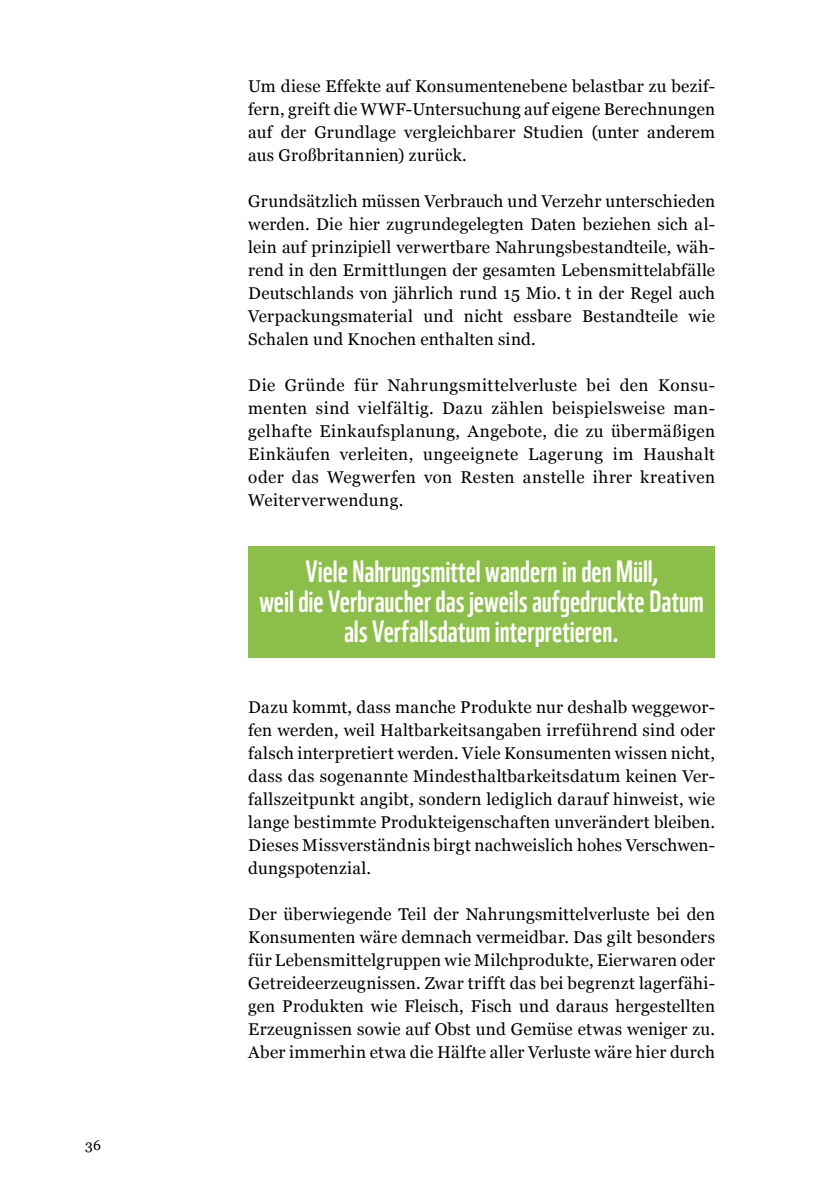
<style>
.page{position:relative;width:840px;height:1191px;background:#fff}
.page>*{position:absolute;margin:0;border:0;box-sizing:border-box;transform-origin:0 0}
.t1{font:30px/30px "WWF";letter-spacing:-.005em;color:#fff;text-align:center}
.t2{font:17px/23px "Georgia";letter-spacing:.015em;color:#000;text-align:justify}
.t3{font:14px "Georgia";color:#000}
</style>
<div class="page">
<div style="left:248px;top:546px;width:466px;height:111px;background:#8bbf4a"></div>
<p class="t3" style="left:85px;top:1137px;width:17px">36</p>
<p class="t2" style="left:248px;top:75px;width:468px">Um diese Effekte auf Konsumentenebene belastbar zu bezif&shy;fern, greift die WWF-Untersuchung auf eigene Berechnungen auf der Grundlage vergleichbarer Studien (unter anderem aus Großbritannien) zurück.</p>
<p class="t2" style="left:248px;top:190px;width:468px">Grundsätzlich müssen Verbrauch und Verzehr unterschieden werden. Die hier zugrundegelegten Daten beziehen sich al&shy;lein auf prinzipiell verwertbare Nahrungsbestandteile, wäh&shy;rend in den Ermittlungen der gesamten Lebensmittelabfälle Deutschlands von jährlich rund 15 Mio. t in der Regel auch Verpackungsmaterial und nicht essbare Bestandteile wie Schalen und Knochen enthalten sind.</p>
<p class="t2" style="left:248px;top:374px;width:468px">Die Gründe für Nahrungsmittelverluste bei den Konsu&shy;menten sind vielfältig. Dazu zählen beispielsweise man&shy;gelhafte Einkaufsplanung, Angebote, die zu übermäßigen Einkäufen verleiten, ungeeignete Lagerung im Haushalt oder das Wegwerfen von Resten anstelle ihrer kreativen Weiterverwendung.</p>
<h1 class="t1" style="left:259px;top:554px;width:446px">Viele Nahrungsmittel wandern in den Müll,<br>weil die Verbraucher das jeweils aufgedruckte Datum als Verfallsdatum interpretieren.</h1>
<p class="t2" style="left:248px;top:696px;width:468px">Dazu kommt, dass manche Produkte nur deshalb weggewor&shy;fen werden, weil Haltbarkeitsangaben irreführend sind oder falsch interpretiert werden. Viele Konsumenten wissen nicht, dass das sogenannte Mindesthaltbarkeitsdatum keinen Ver&shy;fallszeitpunkt angibt, sondern lediglich darauf hinweist, wie lange bestimmte Produkteigenschaften unverändert bleiben.<br>Dieses Missverständnis birgt nachweislich hohes Verschwen&shy;dungspotenzial.</p>
<p class="t2" style="left:248px;top:903px;width:468px">Der überwiegende Teil der Nahrungsmittelverluste bei den Konsumenten wäre demnach vermeidbar. Das gilt besonders für Lebensmittelgruppen wie Milchprodukte, Eierwaren oder Getreideerzeugnissen. Zwar trifft das bei begrenzt lagerfähi&shy;gen Produkten wie Fleisch, Fisch und daraus hergestellten Erzeugnissen sowie auf Obst und Gemüse etwas weniger zu.<br>Aber immerhin etwa die Hälfte aller Verluste wäre hier durch</p>
</div>
